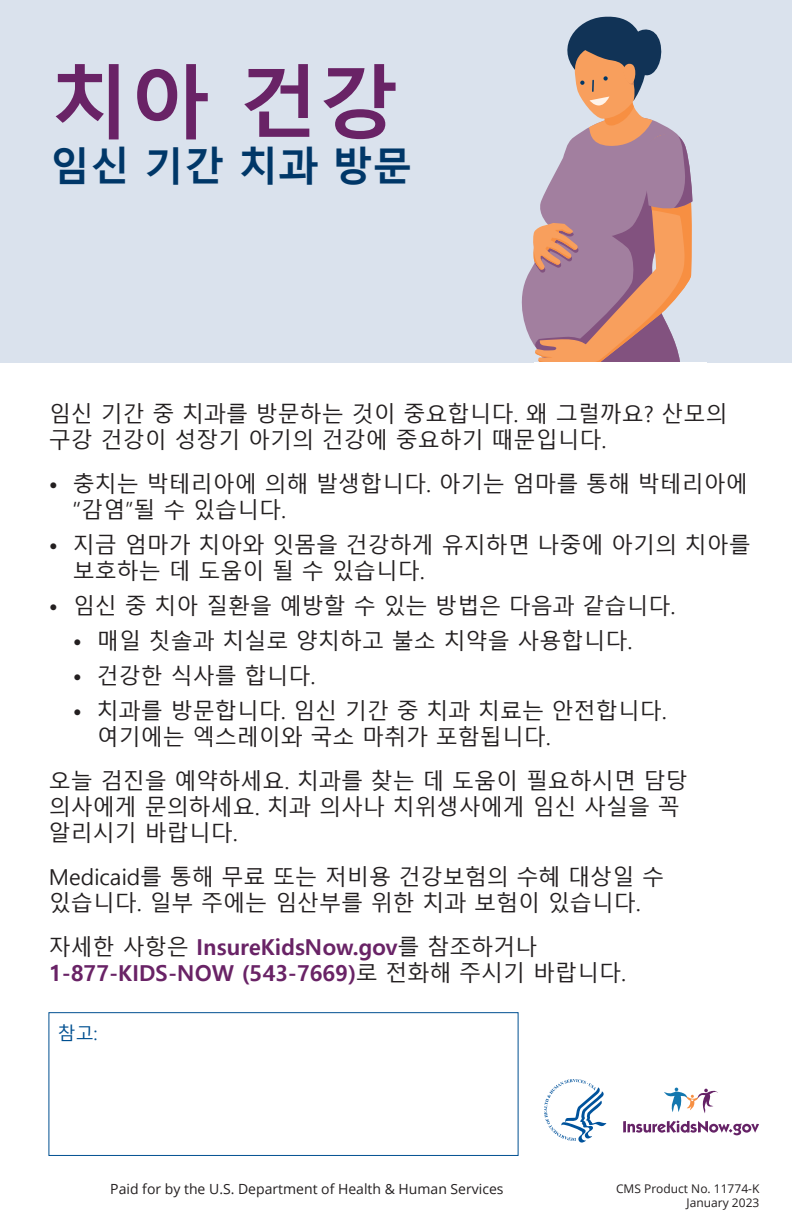
<style>
.page{position:relative;width:792px;height:1224px;background:#fff}
.page>*{position:absolute;margin:0;border:0;box-sizing:border-box;transform-origin:0 0}
.t1{font:700 80px "Malgun Gothic";color:#692366}
.t2{font:700 40px "Malgun Gothic";color:#003768}
.text{font:22px "Malgun Gothic";color:#231f20}
.bullet{font:22px "Malgun Gothic";color:#231f20}
.text-2{font:700 22px "Malgun Gothic";color:#692366}
.Notes{font:18px "Malgun Gothic";color:#005091}
.Paid_for_text{font:14px "Open Sans";color:#231f20}
.Form_text{font:12px "Open Sans";color:#231f20}
.s1{font-weight:400;color:#231f20}
</style>
<div class="page">
<div style="left:0;top:0;width:792px;height:363px;background:#dae2ed"></div>
<svg style="left:521px;top:269px;width:10px;height:71px"></svg>
<svg style="left:531px;top:16px;width:162px;height:346px"></svg>
<div style="left:534px;top:362px;width:172px;height:70px;background:#fff"></div>
<div style="left:49px;top:1012px;width:469px;height:144px;border:1px solid #005091"></div>
<svg style="left:544px;top:1079px;width:62px;height:64px"></svg>
<svg style="left:664px;top:1088px;width:54px;height:25px"></svg>
<svg style="left:623px;top:1120px;width:136px;height:15px"></svg>
<h1 class="t1" style="left:50px;top:56px;width:350px">치아 건강</h1>
<h2 class="t2" style="left:50px;top:143px;width:364px">임신 기간 치과 방문</h2>
<p class="text" style="left:49px;top:402px;width:680px">임신 기간 중 치과를 방문하는 것이 중요합니다 왜. 그럴까요? 산모의</p>
<p class="text" style="left:49px;top:428px;width:559px">구강 건강이 성장기 아기의 건강에 중요하기 때문입니다.</p>
<p class="bullet" style="left:73px;top:472px;width:677px">충치는 박테리아에 의해 발생합니다. 아기는 엄마를 통해 박테리아에</p>
<p class="text" style="left:49px;top:472px;width:11px">•</p>
<p class="text" style="left:49px;top:533px;width:11px">•</p>
<p class="text" style="left:49px;top:594px;width:11px">•</p>
<p class="bullet" style="left:73px;top:498px;width:214px">“감염 될” 수 있습니다.</p>
<p class="bullet" style="left:73px;top:533px;width:679px">지금 엄마가 치아와 잇몸을 건강하게 유지하면 나중에 아기의 치아를</p>
<p class="bullet" style="left:73px;top:559px;width:353px">보호하는 데 도움이 될 수 있습니다.</p>
<p class="bullet" style="left:73px;top:594px;width:604px">임신 중 치아 질환을 예방할 수 있는 방법은 다음과 같습니다.</p>
<p class="text" style="left:73px;top:629px;width:11px">•</p>
<p class="text" style="left:73px;top:664px;width:11px">•</p>
<p class="text" style="left:73px;top:699px;width:11px">•</p>
<p class="text" style="left:97px;top:629px;width:537px">매일 칫솔과 치실로 양치하고 불소 치약을 사용합니다.</p>
<p class="text" style="left:97px;top:664px;width:220px">건강한 식사를 합니다.</p>
<p class="text" style="left:97px;top:699px;width:571px">치과를 방문합니다. 임신 기간 중 치과 치료는 안전합니다.</p>
<p class="text" style="left:97px;top:725px;width:455px">여기에는 엑스레이와 국소 마취가 포함됩니다.</p>
<p class="text" style="left:49px;top:769px;width:640px">오늘 검진을 예약하세요. 치과를 찾는 데 도움이 필요하시면 담당</p>
<p class="text" style="left:49px;top:795px;width:633px">의사에게 문의하세요. 치과 의사나 치위생사에게 임신 사실을 꼭</p>
<p class="text" style="left:49px;top:821px;width:190px">알리시기 바랍니다.</p>
<p class="text" style="left:49px;top:865px;width:617px">Medicaid를 통해 무료 또는 저비용 건강보험의 수혜 대상일 수</p>
<p class="text" style="left:49px;top:891px;width:593px">있습니다. 일부 주에는 임산부를 위한 치과 보험이 있습니다.</p>
<p class="text-2" style="left:49px;top:934px;width:490px"><span class="s1">자세한 사항은</span> InsureKidsNow.gov<span class="s1">를 참조하거나</span></p>
<p class="text-2" style="left:49px;top:960px;width:578px">1-877-KIDS-NOW (543-7669)<span class="s1">로 전화해 주시기 바랍니다.</span></p>
<p class="Notes" style="left:58px;top:1023px;width:41px">참고:</p>
<p class="Paid_for_text" style="left:110px;top:1180px;width:395px">Paid for by the U .S. Department of Health &amp; Human Services</p>
<p class="Form_text" style="left:616px;top:1180px;width:145px">CMS Product No. 11774-K</p>
<p class="Form_text" style="left:687px;top:1195px;width:74px">January 2023</p>
</div>
